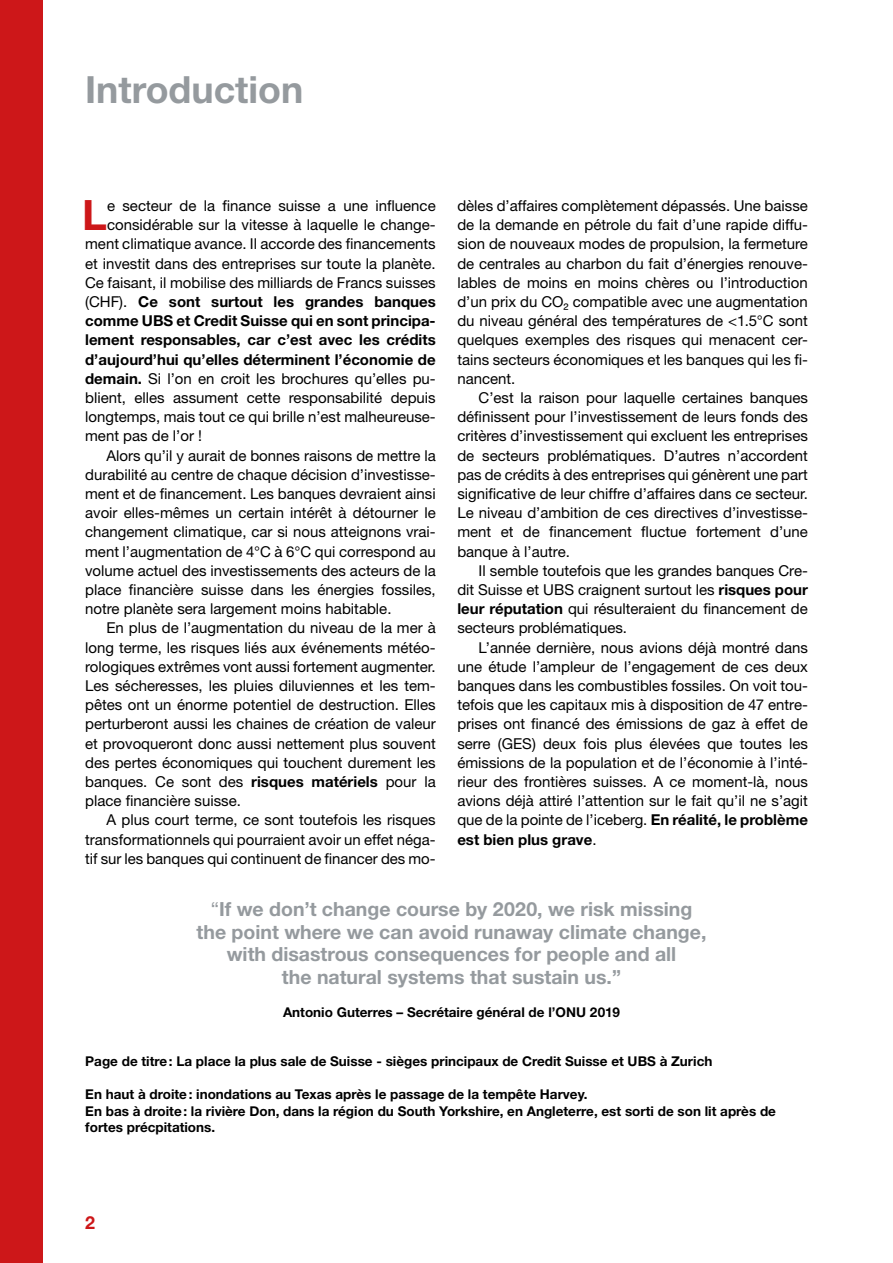
<style>
.page{position:relative;width:893px;height:1263px;background:#fff}
.page>*{position:absolute;margin:0;border:0;box-sizing:border-box;transform-origin:0 0}
.t1{font:700 41.85px "Helvetica Neue LT Std";color:#cd1719}
.t2{font:700 37.5px "Helvetica Neue LT Std";color:#959a9e}
.t3{font:700 19.5px/22.5px "Helvetica Neue LT Std";color:#959a9e;text-align:center}
.t4{font:700 18px "Helvetica Neue LT Std";color:#cd1719}
.t5{font:15px/19.2px "Helvetica Neue LT Std";color:#000;text-align:justify}
.t6{font:700 15px "Helvetica Neue LT Std";color:#000}
.t7{font:700 13.5px/16.5px "Helvetica Neue LT Std";color:#000}
.s1{font-weight:400}
.s2{font-weight:700}
</style>
<div class="page">
<div style="left:0;top:0;width:43px;height:1263px;background:#cd1719"></div>
<h2 class="t2" style="left:85px;top:67px;width:220px">Introduction</h2>
<h1 class="t1" style="left:82px;top:189px;width:26px">L</h1>
<p class="t5" style="left:107px;top:196px;width:330px">e secteur de la finance suisse a une influence</p>
<p class="t5" style="left:107px;top:215px;width:330px">considérable sur la vitesse à laquelle le change-</p>
<p class="t5" style="left:85px;top:234px;width:352px">ment climatique avance. Il accorde des financements</p>
<p class="t5" style="left:85px;top:253px;width:352px">et investit dans des entreprises sur toute la planète.</p>
<p class="t5" style="left:85px;top:273px;width:352px">Ce faisant, il mobilise des milliards de Francs suisses</p>
<p class="t6" style="left:85px;top:292px;width:352px"><span class="s1">(CHF).</span> Ce sont surtout les grandes banques</p>
<p class="t6" style="left:85px;top:312px;width:352px">comme UBS et Credit Suisse qui en sont principa-</p>
<p class="t6" style="left:85px;top:331px;width:352px">lement responsables, car c’est avec les crédits</p>
<p class="t6" style="left:85px;top:350px;width:352px">d’aujourd’hui qu’elles déterminent l’économie de</p>
<p class="t5" style="left:85px;top:369px;width:352px"><span class="s2">demain.</span> Si l’on en croit les brochures qu’elles pu-</p>
<p class="t5" style="left:85px;top:388px;width:352px">blient, elles assument cette responsabilité depuis</p>
<p class="t5" style="left:85px;top:407px;width:352px">longtemps, mais tout ce qui brille n’est malheureuse-</p>
<p class="t5" style="left:85px;top:426px;width:118px">ment pas de l’or !</p>
<p class="t5" style="left:106px;top:445px;width:331px">Alors qu’il y aurait de bonnes raisons de mettre la</p>
<p class="t5" style="left:85px;top:465px;width:352px">durabilité au centre de chaque décision d’investisse-</p>
<p class="t5" style="left:85px;top:484px;width:352px">ment et de financement. Les banques devraient ainsi</p>
<p class="t5" style="left:85px;top:503px;width:352px">avoir elles-mêmes un certain intérêt à détourner le</p>
<p class="t5" style="left:85px;top:522px;width:352px">changement climatique, car si nous atteignons vrai-</p>
<p class="t5" style="left:85px;top:541px;width:352px">ment l’augmentation de 4°C à 6°C qui correspond au</p>
<p class="t5" style="left:85px;top:561px;width:352px">volume actuel des investissements des acteurs de la</p>
<p class="t5" style="left:85px;top:580px;width:352px">place financière suisse dans les énergies fossiles,</p>
<p class="t5" style="left:85px;top:599px;width:308px">notre planète sera largement moins habitable.</p>
<p class="t5" style="left:106px;top:618px;width:331px">En plus de l’augmentation du niveau de la mer à</p>
<p class="t5" style="left:85px;top:637px;width:352px">long terme, les risques liés aux événements météo-</p>
<p class="t5" style="left:85px;top:657px;width:352px">rologiques extrêmes vont aussi fortement augmenter.</p>
<p class="t5" style="left:85px;top:676px;width:352px">Les sécheresses, les pluies diluviennes et les tem-</p>
<p class="t5" style="left:85px;top:695px;width:352px">pêtes ont un énorme potentiel de destruction. Elles</p>
<p class="t5" style="left:85px;top:714px;width:352px">perturberont aussi les chaines de création de valeur</p>
<p class="t5" style="left:85px;top:733px;width:352px">et provoqueront donc aussi nettement plus souvent</p>
<p class="t5" style="left:85px;top:753px;width:352px">des pertes économiques qui touchent durement les</p>
<p class="t5" style="left:85px;top:772px;width:352px">banques. Ce sont des <span class="s2">risques matériels</span> pour la</p>
<p class="t5" style="left:85px;top:791px;width:157px">place financière suisse.</p>
<p class="t5" style="left:106px;top:810px;width:331px">A plus court terme, ce sont toutefois les risques</p>
<p class="t5" style="left:85px;top:829px;width:352px">transformationnels qui pourraient avoir un effet néga-</p>
<p class="t5" style="left:85px;top:849px;width:352px">tif sur les banques qui continuent de financer des mo-</p>
<p class="t5" style="left:457px;top:196px;width:352px">dèles d’affaires complètement dépassés. Une baisse de la demande en pétrole du fait d’une rapide diffu&shy;sion de nouveaux modes de propulsion, la fermeture de centrales au charbon du fait d’énergies renouve&shy;lables de moins en moins chères ou l’introduction d’un prix du CO</p>
<p class="t5" style="left:457px;top:292px;width:352px;text-indent:115px">compatible avec une augmentation du niveau général des températures de &lt;1.5°C sont quelques exemples des risques qui menacent cer&shy;tains secteurs économiques et les banques qui les fi&shy;nancent.</p>
<p class="t5" style="left:457px;top:388px;width:352px;text-indent:21px">C’est la raison pour laquelle certaines banques définissent pour l’investissement de leurs fonds des critères d’investissement qui excluent les entreprises de secteurs problématiques. D’autres n’accordent pas de crédits à des entreprises qui génèrent une part significative de leur chiffre d’affaires dans ce secteur.<br>Le niveau d’ambition de ces directives d’investisse&shy;ment et de financement fluctue fortement d’une banque à l’autre.</p>
<p class="t5" style="left:457px;top:561px;width:352px;text-indent:21px">Il semble toutefois que les grandes banques Cre&shy;dit Suisse et UBS craignent surtout les <span class="s2">risques pour leur réputation</span> qui résulteraient du financement de secteurs problématiques.</p>
<p class="t5" style="left:457px;top:637px;width:352px;text-indent:21px">L’année dernière, nous avions déjà montré dans une étude l’ampleur de l’engagement de ces deux banques dans les combustibles fossiles. On voit tou&shy;tefois que les capitaux mis à disposition de 47 entre&shy;prises ont financé des émissions de gaz à effet de serre (GES) deux fois plus élevées que toutes les émissions de la population et de l’économie à l’inté&shy;rieur des frontières suisses. A ce moment-là, nous avions déjà attiré l’attention sur le fait qu’il ne s’agit que de la pointe de l’iceberg. <span class="s2">En réalité, le problème est bien plus grave</span>.</p>
<p class="t5" style="left:564px;top:299px;width:6px">²</p>
<h3 class="t3" style="left:197px;top:897px;width:511px"><span class="s1">“</span>If we don’t change course by 2020, we risk missing the point where we can avoid runaway climate change, with disastrous consequences for people and all<br>the natural systems that sustain us.”</h3>
<p class="t7" style="left:283px;top:1003px;width:338px">Antonio Guterres – Secrétaire général de l’ONU 2019</p>
<p class="t7" style="left:85px;top:1053px;width:629px">Page de titre: La place la plus sale de Suisse - sièges principaux de Credit Suisse et UBS à Zurich</p>
<p class="t7" style="left:85px;top:1086px;width:692px">En haut à droite: inondations au Texas après le passage de la tempête Harvey.<br>En bas à droite: la rivière Don, dans la région du South Yorkshire, en Angleterre, est sorti de son lit après de fortes précpitations.</p>
<p class="t4" style="left:85px;top:1211px;width:11px">2</p>
</div>
